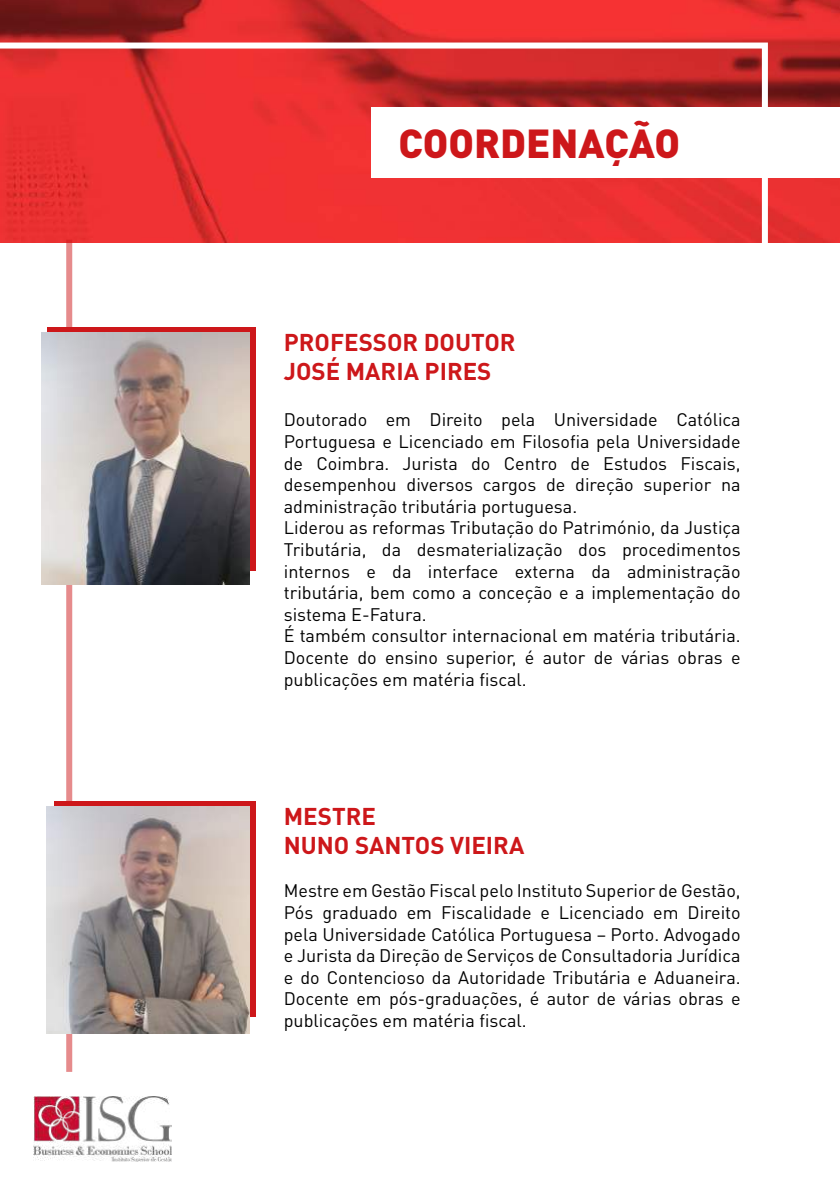
<style>
.page{position:relative;width:840px;height:1191px;background:#fff}
.page>*{position:absolute;margin:0;border:0;box-sizing:border-box;transform-origin:0 0}
.t1{font:900 40px "DIN Pro";color:#cd171a}
.t2{font:700 24px/28.8px "DIN Pro";color:#cd171a}
.t3{font:18px/21.6px "DIN Pro";color:#000}
</style>
<div class="page">
<img style="left:0;top:0;width:839px;height:242px">
<svg style="left:0;top:43px;width:767px;height:206px;background:#e33e3f"></svg>
<div style="left:66px;top:240px;width:6px;height:831px;background:#e68b8c"></div>
<img style="left:33px;top:1096px;width:138px;height:65px">
<div style="left:371px;top:108px;width:468px;height:70px;background:#fff"></div>
<svg style="left:47px;top:327px;width:208px;height:244px;background:#c72e30"></svg>
<img style="left:41px;top:333px;width:208px;height:251px">
<div style="left:54px;top:801px;width:201px;height:215px;background:#cd171a"></div>
<img style="left:47px;top:806px;width:202px;height:227px">
<h1 class="t1" style="left:398px;top:117px;width:283px">COORDENAÇÃO</h1>
<h2 class="t2" style="left:283px;top:327px;width:233px">PROFESSOR DOUTOR<br>JOSÉ MARIA PIRES</h2>
<p class="t3" style="left:283px;top:408px;width:458px">Doutorado em Direito pela Universidade Católica Portuguesa e Licenciado em Filosofia pela Universidade de Coimbra. Jurista do Centro de Estudos Fiscais, desempenhou diversos cargos de direção superior na administração tributária portuguesa.<br>Liderou as reformas Tributação do Património, da Justiça Tributária, da desmaterialização dos procedimentos internos e da interface externa da administração tributária, bem como a conceção e a implementação do sistema E-Fatura.<br>É também consultor internacional em matéria tributária.<br>Docente do ensino superior, é autor de várias obras e publicações em matéria fiscal.</p>
<h2 class="t2" style="left:283px;top:800px;width:242px">MESTRE<br>NUNO SANTOS VIEIRA</h2>
<p class="t3" style="left:283px;top:879px;width:458px;text-align:justify">Mestre em Gestão Fiscal pelo Instituto Superior de Gestão, Pós graduado em Fiscalidade e Licenciado em Direito pela Universidade Católica Portuguesa – Porto. Advogado e Jurista da Direção de Serviços de Consultadoria Jurídica e do Contencioso da Autoridade Tributária e Aduaneira.<br>Docente em pós-graduações, é autor de várias obras e publicações em matéria fiscal.</p>
</div>
